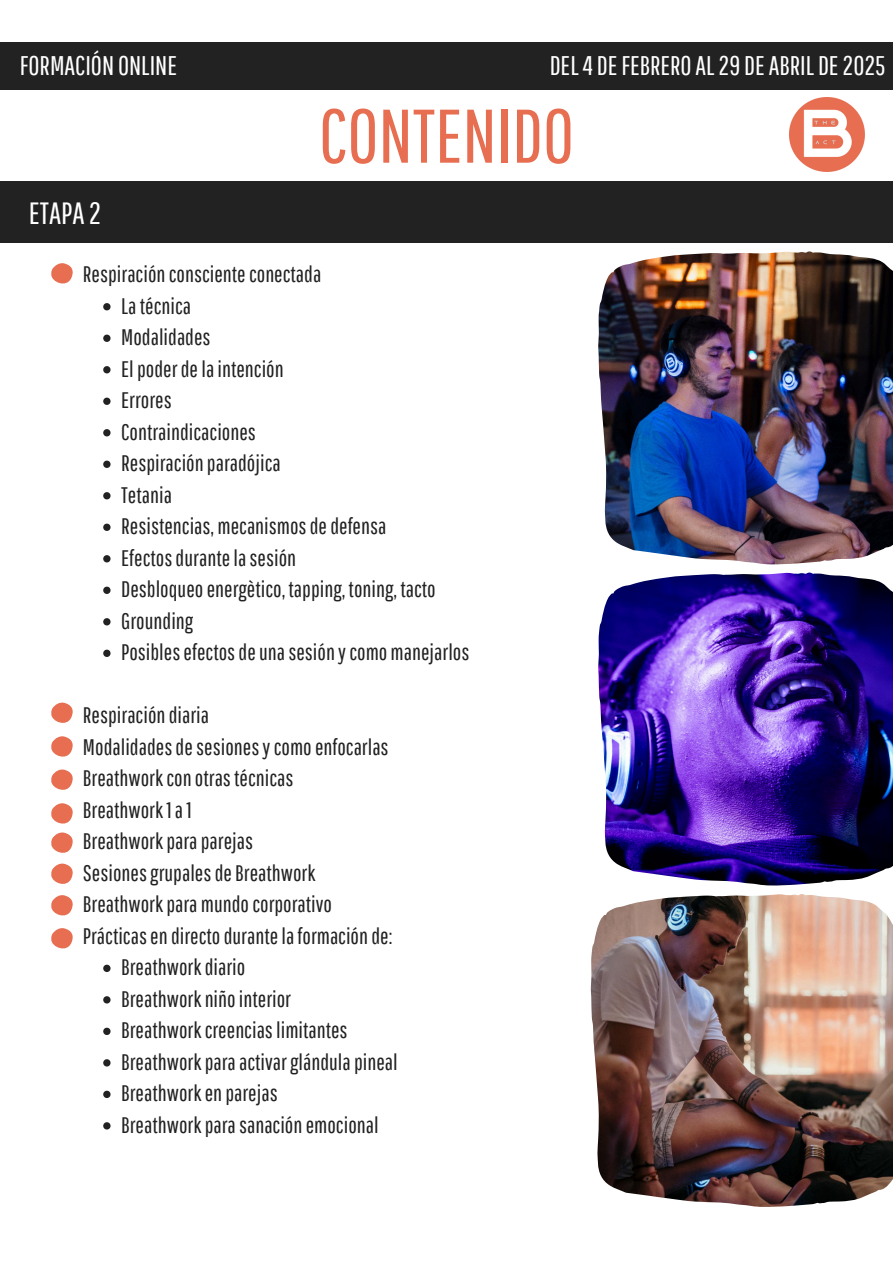
<style>
.page{position:relative;width:893px;height:1263px;background:#fff}
.page>*{position:absolute;margin:0;border:0;box-sizing:border-box;transform-origin:0 0}
.t1{font:75.75px "Pathway Gothic One";color:#e76e51}
.t2{font:30.75px "Pathway Gothic One";color:#fff}
.t3{font:27px "Pathway Gothic One";color:#fff}
.t4{font:22.5px "Pathway Gothic One";color:#222}
</style>
<div class="page">
<div style="left:0;top:42px;width:893px;height:47px;background:#222"></div>
<div style="left:0;top:181px;width:893px;height:62px;background:#222"></div>
<svg style="left:103px;top:303px;width:8px;height:7px"></svg>
<svg style="left:103px;top:335px;width:8px;height:7px"></svg>
<svg style="left:103px;top:366px;width:8px;height:7px"></svg>
<svg style="left:103px;top:398px;width:8px;height:7px"></svg>
<svg style="left:103px;top:429px;width:8px;height:7px"></svg>
<svg style="left:103px;top:461px;width:8px;height:7px"></svg>
<svg style="left:103px;top:492px;width:8px;height:7px"></svg>
<svg style="left:103px;top:524px;width:8px;height:7px"></svg>
<svg style="left:103px;top:555px;width:8px;height:7px"></svg>
<svg style="left:103px;top:587px;width:8px;height:7px"></svg>
<svg style="left:103px;top:618px;width:8px;height:7px"></svg>
<svg style="left:103px;top:650px;width:8px;height:7px"></svg>
<svg style="left:103px;top:965px;width:8px;height:7px"></svg>
<svg style="left:103px;top:996px;width:8px;height:7px"></svg>
<svg style="left:103px;top:1028px;width:8px;height:7px"></svg>
<svg style="left:103px;top:1059px;width:8px;height:7px"></svg>
<svg style="left:103px;top:1091px;width:8px;height:7px"></svg>
<svg style="left:103px;top:1122px;width:8px;height:7px"></svg>
<svg style="left:51px;top:263px;width:22px;height:21px"></svg>
<img style="left:790px;top:97px;width:74px;height:75px">
<img style="left:598px;top:251px;width:295px;height:313px">
<img style="left:598px;top:572px;width:295px;height:313px">
<img style="left:591px;top:894px;width:302px;height:313px">
<svg style="left:51px;top:702px;width:22px;height:247px"></svg>
<p class="t3" style="left:20px;top:50px;width:159px">FORMACIÓN ONLINE</p>
<p class="t3" style="left:550px;top:50px;width:337px">DEL4 DEFEBRERO AL 29 DEABRIL DE 2025</p>
<h3 class="t2" style="left:29px;top:194px;width:74px">ETAPA 2</h3>
<p class="t1" style="left:319px;top:90px;width:256px">CONTENIDO</p>
<h3 class="t4" style="left:83px;top:261px;width:240px">Respiraciónconscienteconectada</h3>
<h1 class="t4" style="left:121px;top:292px;width:71px">Latécnica</h1>
<p class="t4" style="left:121px;top:324px;width:91px">Modalidades</p>
<h2 class="t4" style="left:121px;top:355px;width:164px">Elpoderdelaintención</h2>
<p class="t4" style="left:121px;top:387px;width:52px">Errores</p>
<p class="t4" style="left:121px;top:418px;width:136px">Contraindicaciones</p>
<p class="t4" style="left:121px;top:450px;width:161px">Respiraciónparadójica</p>
<p class="t4" style="left:121px;top:481px;width:52px">Tetania</p>
<p class="t4" style="left:121px;top:513px;width:267px">Resistencias,mecanismosdedefensa</p>
<p class="t4" style="left:121px;top:544px;width:176px">Efectosdurantelasesión</p>
<p class="t4" style="left:121px;top:576px;width:316px">Desbloqueoenergètico, tapping, toning, tacto</p>
<p class="t4" style="left:121px;top:607px;width:73px">Grounding</p>
<p class="t4" style="left:121px;top:639px;width:350px">Posiblesefectosdeunasesiónycomomanejarlos</p>
<p class="t4" style="left:83px;top:702px;width:128px">Respiracióndiaria</p>
<p class="t4" style="left:83px;top:733px;width:307px">Modalidadesdesesionesycomoenfocarlas</p>
<p class="t4" style="left:83px;top:765px;width:212px">Breathworkconotrastécnicas</p>
<p class="t4" style="left:83px;top:796px;width:110px">Breathwork1a1</p>
<p class="t4" style="left:83px;top:828px;width:172px">Breathworkparaparejas</p>
<p class="t4" style="left:83px;top:859px;width:234px">SesionesgrupalesdeBreathwork</p>
<p class="t4" style="left:83px;top:891px;width:251px">Breathworkparamundocorporativo</p>
<p class="t4" style="left:83px;top:922px;width:311px">Prácticasendirectodurantelaformaciónde:</p>
<p class="t4" style="left:121px;top:954px;width:125px">Breathworkdiario</p>
<p class="t4" style="left:121px;top:985px;width:171px">Breathworkniñointerior</p>
<p class="t4" style="left:121px;top:1017px;width:228px">Breathworkcreenciaslimitantes</p>
<p class="t4" style="left:121px;top:1048px;width:278px">Breathworkparaactivarglándulapineal</p>
<p class="t4" style="left:121px;top:1080px;width:158px">Breathworkenparejas</p>
<p class="t4" style="left:121px;top:1111px;width:259px">Breathworkparasanaciónemocional</p>
</div>
